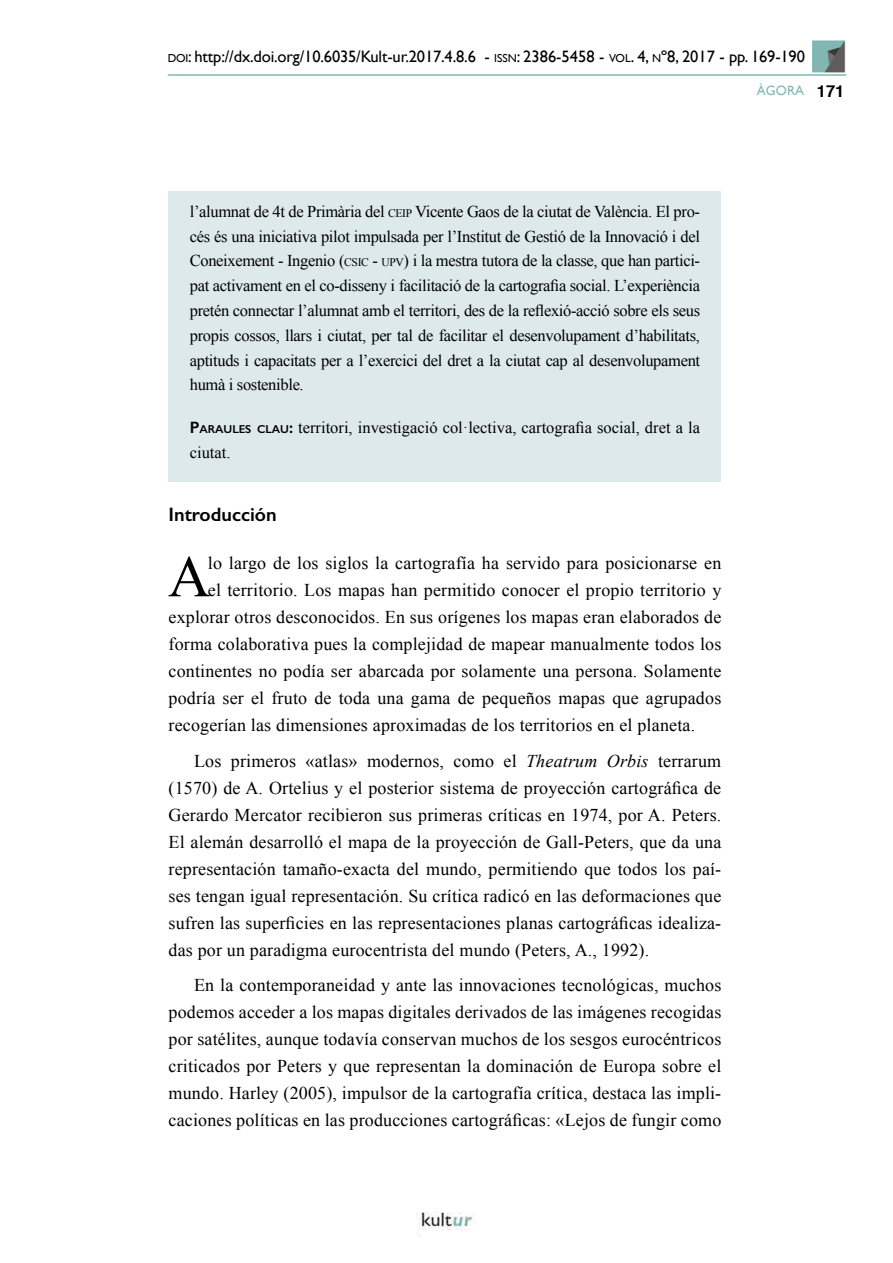
<style>
.page{position:relative;width:893px;height:1263px;background:#fff}
.page>*{position:absolute;margin:0;border:0;box-sizing:border-box;transform-origin:0 0}
._1r_párrafo_Cuerpo{font:58.8px "Times New Roman";color:#000}
.Título_3{font:600 19.5px "Gill Sans";color:#000}
.Cuerpo{font:18px/27px "Times New Roman";letter-spacing:.01em;color:#000;text-align:justify}
._1r_párrafo_Cuerpo-2{font:18px "Times New Roman";letter-spacing:.01em;color:#000}
.Resumen_abstract{font:16.5px/24.8px "Times New Roman";color:#000;text-align:justify}
.t1{font:16.5px "Gill Sans";letter-spacing:-.01em;color:#000}
.t2{font:13.5px "Gill Sans";color:#81b8b3}
.s1{font-size:11.55px}
.s2{font-style:inherit}
.s3{font-family:"Helvetica";font-weight:700;font-size:16.5px;color:#000}
.s4{font-family:"Gill Sans";font-weight:600}
.s5{font-family:"Gill Sans";font-weight:600;font-size:11.55px}
.s6{font-style:italic}
</style>
<div class="page">
<img style="left:417px;top:1212px;width:56px;height:25px">
<img style="left:812px;top:40px;width:34px;height:33px">
<hr style="left:168px;top:74px;width:678px;height:2px;background:#81b8b3">
<div style="left:168px;top:191px;width:553px;height:291px;background:#dde9ea"></div>
<p class="t1" style="left:168px;top:47px;width:639px"><span class="s1">DOI</span>: http://dx.doi.org/10.6035/Kult-ur.2017.4.8.6 - <span class="s1">ISSN</span>: 2386-5458 - <span class="s1">VOL</span><span class="s2">. 4,</span> <span class="s1">N</span><span class="s2">º8, 2017 -</span> pp. <span class="s2">169-190</span></p>
<p class="t2" style="left:757px;top:83px;width:89px">ÀGORA <span class="s3">171</span></p>
<p class="Resumen_abstract" style="left:190px;top:199px;width:512px">l’alumnat de 4t de Primària del <span class="s1">CEIP</span> Vicente Gaos de la ciutat de València. El pro&shy;cés és una iniciativa pilot impulsada per l’Institut de Gestió de la Innovació i del Coneixement - Ingenio (<span class="s1">CSIC</span> - <span class="s1">UPV</span>) i la mestra tutora de la classe, que han partici&shy;pat activament en el co-disseny i facilitació de la cartografia social. L’experiència pretén connectar l’alumnat amb el territori, des de la reflexió-acció sobre els seus propis cossos, llars i ciutat, per tal de facilitar el desenvolupament d’habilitats, aptituds i capacitats per a l’exercici del dret a la ciutat cap al desenvolupament humà i sostenible.</p>
<p class="Resumen_abstract" style="left:190px;top:415px;width:512px"><span class="s4">P</span><span class="s5">ARAULES CLAU</span><span class="s4">:</span> territori, investigació col·lectiva, cartografia social, dret a la ciutat.</p>
<p class="Título_3" style="left:168px;top:503px;width:110px">Introducción</p>
<p class="_1r_párrafo_Cuerpo" style="left:168px;top:537px;width:44px">A</p>
<p class="_1r_párrafo_Cuerpo-2" style="left:208px;top:551px;width:515px">lo largo de los siglos la cartografía ha servido para posicionarse en</p>
<p class="_1r_párrafo_Cuerpo-2" style="left:208px;top:578px;width:515px">el territorio. Los mapas han permitido conocer el propio territorio y</p>
<p class="_1r_párrafo_Cuerpo-2" style="left:168px;top:605px;width:554px">explorar otros desconocidos. En sus orígenes los mapas eran elaborados de</p>
<p class="_1r_párrafo_Cuerpo-2" style="left:168px;top:632px;width:554px">forma colaborativa pues la complejidad de mapear manualmente todos los</p>
<p class="_1r_párrafo_Cuerpo-2" style="left:168px;top:659px;width:554px">continentes no podía ser abarcada por solamente una persona. Solamente</p>
<p class="_1r_párrafo_Cuerpo-2" style="left:168px;top:686px;width:554px">podría ser el fruto de toda una gama de pequeños mapas que agrupados</p>
<p class="_1r_párrafo_Cuerpo-2" style="left:168px;top:713px;width:528px">recogerían las dimensiones aproximadas de los territorios en el planeta.</p>
<p class="Cuerpo" style="left:168px;top:747px;width:554px;text-indent:26px">Los primeros «atlas» modernos, como el <span class="s6">Theatrum Orbis</span> terrarum (1570) de A. Ortelius y el posterior sistema de proyección cartográfica de Gerardo Mercator recibieron sus primeras críticas en 1974, por A. Peters.<br>El alemán desarrolló el mapa de la proyección de Gall-Peters, que da una representación tamaño-exacta del mundo, permitiendo que todos los paí&shy;ses tengan igual representación. Su crítica radicó en las deformaciones que sufren las superficies en las representaciones planas cartográficas idealiza&shy;das por un paradigma eurocentrista del mundo (Peters, A., 1992).</p>
<p class="Cuerpo" style="left:168px;top:971px;width:554px;text-indent:26px">En la contemporaneidad y ante las innovaciones tecnológicas, muchos podemos acceder a los mapas digitales derivados de las imágenes recogidas por satélites, aunque todavía conservan muchos de los sesgos eurocéntricos criticados por Peters y que representan la dominación de Europa sobre el mundo. Harley (2005), impulsor de la cartografía crítica, destaca las impli&shy;caciones políticas en las producciones cartográficas: «Lejos de fungir como</p>
</div>
